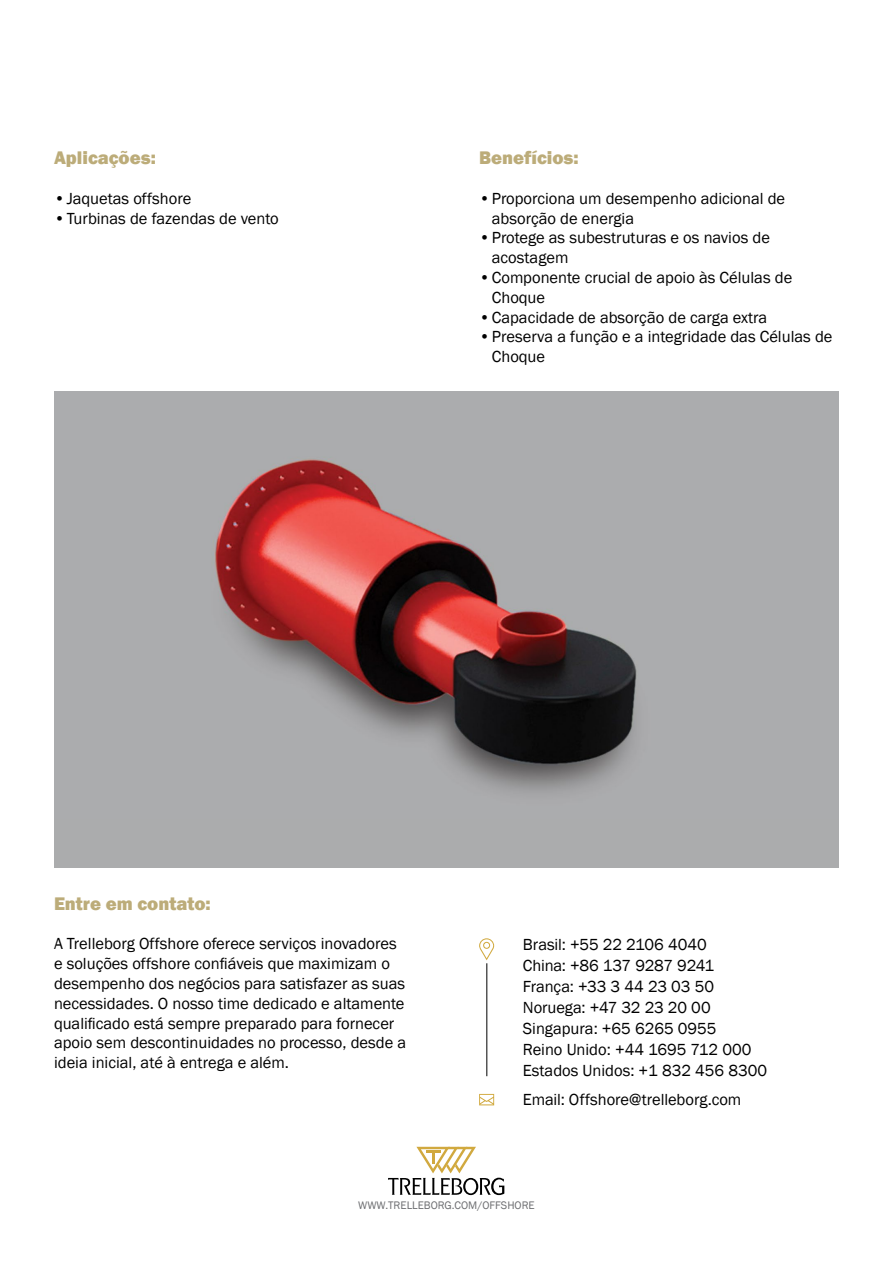
<style>
.page{position:relative;width:893px;height:1263px;background:#fff}
.page>*{position:absolute;margin:0;border:0;box-sizing:border-box;transform-origin:0 0}
.t1{font:800 18.75px "Franklin Gothic";color:#bcac79}
.t2{font:16.5px/19.8px "Franklin Gothic";color:#000}
.t3{font:11.25px "Franklin Gothic";color:#6d6e71}
</style>
<div class="page">
<img style="left:54px;top:392px;width:785px;height:427px">
<svg style="left:388px;top:1147px;width:116px;height:48px"></svg>
<hr style="left:487px;top:963px;width:1px;height:113px;background:#000">
<svg style="left:479px;top:938px;width:15px;height:22px"></svg>
<svg style="left:479px;top:1094px;width:15px;height:11px"></svg>
<div style="left:54px;top:819px;width:785px;height:48px;background:#abacad"></div>
<p class="t1" style="left:54px;top:146px;width:103px">Aplicações:</p>
<p class="t2" style="left:54px;top:189px;width:139px">•Jaquetas offshore</p>
<p class="t2" style="left:54px;top:208px;width:226px">•Turbinas de fazendas de vento</p>
<p class="t1" style="left:479px;top:146px;width:101px">Benefícios:</p>
<p class="t2" style="left:492px;top:189px;width:295px;text-indent:-13px">•Proporciona um desempenho adicional de absorção de energia</p>
<p class="t2" style="left:492px;top:228px;width:280px;text-indent:-13px">•Protege as subestruturas e os navios de acostagem</p>
<p class="t2" style="left:492px;top:268px;width:302px;text-indent:-13px">•Componente crucial de apoio às Células de<br>Choque</p>
<p class="t2" style="left:479px;top:307px;width:290px">•Capacidade de absorção de carga extra</p>
<p class="t2" style="left:492px;top:327px;width:342px;text-indent:-13px">•Preserva a função e a integridade das Células de<br>Choque</p>
<p class="t1" style="left:54px;top:891px;width:158px">Entre em contato:</p>
<p class="t2" style="left:54px;top:934px;width:354px">A Trelleborg Offshore oferece serviços inovadores e soluções offshore confiáveis que maximizam o desempenho dos negócios para satisfazer as suas necessidades. O nosso time dedicado e altamente qualificado está sempre preparado para fornecer apoio sem descontinuidades no processo, desde a ideia inicial, até à entrega e além.</p>
<p class="t2" style="left:523px;top:934px;width:246px;line-height:21px">Brasil: +55 22 2106 4040<br>China: +86 137 9287 9241<br>França: +33 3 44 23 03 50<br>Noruega: +47 32 23 20 00<br>Singapura: +65 6265 0955<br>Reino Unido: +44 1695 712 000<br>Estados Unidos: +1 832 456 8300</p>
<p class="t2" style="left:523px;top:1090px;width:220px">Email: Offshore@trelleborg.com</p>
<p class="t3" style="left:358px;top:1199px;width:178px">WWW.TRELLEBORG.COM/OFFSHORE</p>
</div>
